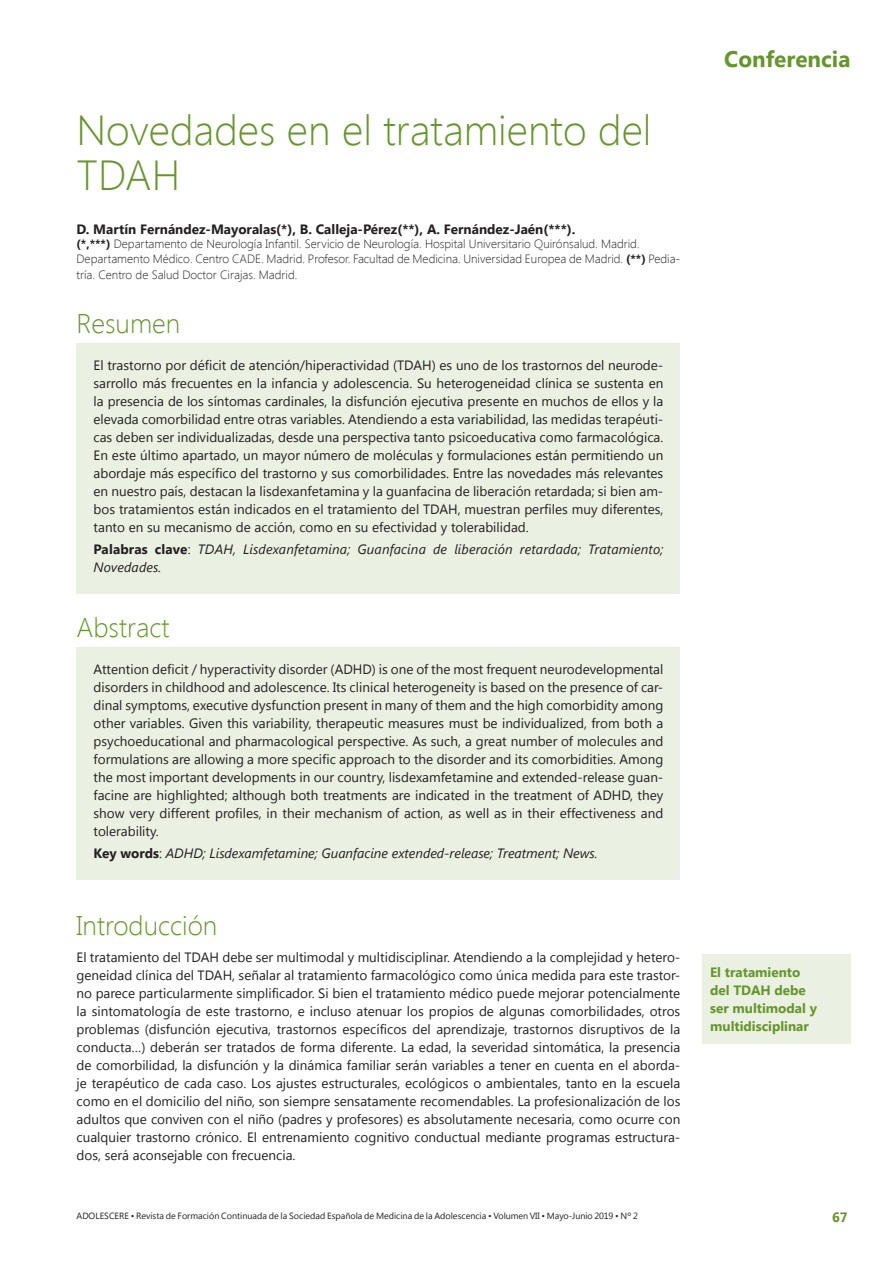
<style>
.page{position:relative;width:893px;height:1263px;background:#fff}
.page>*{position:absolute;margin:0;border:0;box-sizing:border-box;transform-origin:0 0}
.Título{font:300 42px/45px "Segoe UI";color:#66952c}
._1nivel{font:300 27px "Segoe UI";color:#66952c}
.t1{font:700 22.5px "Segoe UI";color:#66952c}
.t2{font:13.5px/18px "Segoe UI";color:#231f20;text-align:justify}
.t3{font:italic 13.5px/18px "Segoe UI";letter-spacing:.005em;color:#231f20}
.Autor{font:700 13.5px "Segoe UI";color:#231f20}
.t4{font:700 13.5px/18px "Segoe UI";color:#66952c}
.Autor-2{font:300 12px/16.5px "Segoe UI";color:#231f20}
.t5{font:9px "Segoe UI";color:#231f20}
.s1{font-weight:700}
.s2{font-weight:700;font-style:normal}
.s3{font-style:normal}
</style>
<div class="page">
<div style="left:77px;top:343px;width:603px;height:250px;background:#eaf0e2"></div>
<div style="left:77px;top:647px;width:603px;height:232px;background:#eaf0e2"></div>
<div style="left:702px;top:954px;width:148px;height:90px;background:#eaf0e2"></div>
<p class="Título" style="left:77px;top:107px;width:576px">Novedades en el tratamiento del<br>TDAH</p>
<p class="Autor" style="left:77px;top:219px;width:500px">D. Martín Fernández-Mayoralas(*), B. Calleja-Pérez(**), A. Fernández-Jaén(***).</p>
<p class="Autor-2" style="left:77px;top:235px;width:565px"><span class="s1">(*,***)</span> Departamento de Neurología Infantil. Servicio de Neurología. Hospital Universitario Quirónsalud. Madrid.</p>
<p class="Autor-2" style="left:77px;top:250px;width:605px">Departamento Médico. Centro CADE. Madrid. Profesor. Facultad de Medicina. Universidad Europea de Madrid. <span class="s1">(**)</span> Pedia&shy;tría. Centro de Salud Doctor Cirajas. Madrid.</p>
<p class="_1nivel" style="left:77px;top:305px;width:105px">Resumen</p>
<p class="t2" style="left:94px;top:356px;width:571px">El trastorno por déficit de atención/hiperactividad (TDAH) es uno de los trastornos del neurode&shy;sarrollo más frecuentes en la infancia y adolescencia. Su heterogeneidad clínica se sustenta en la presencia de los síntomas cardinales, la disfunción ejecutiva presente en muchos de ellos y la elevada comorbilidad entre otras variables. Atendiendo a esta variabilidad, las medidas terapéuti&shy;cas deben ser individualizadas, desde una perspectiva tanto psicoeducativa como farmacológica.<br>En este último apartado, un mayor número de moléculas y formulaciones están permitiendo un abordaje más específico del trastorno y sus comorbilidades. Entre las novedades más relevantes en nuestro país, destacan la lisdexanfetamina y la guanfacina de liberación retardada; si bien am&shy;bos tratamientos están indicados en el tratamiento del TDAH, muestran perfiles muy diferentes, tanto en su mecanismo de acción, como en su efectividad y tolerabilidad.</p>
<p class="t3" style="left:94px;top:540px;width:571px"><span class="s2">Palabras clave</span><span class="s3">:</span> TDAH, Lisdexanfetamina; Guanfacina de liberación retardada; Tratamiento;<br>Novedades.</p>
<p class="_1nivel" style="left:77px;top:608px;width:94px">Abstract</p>
<p class="t2" style="left:94px;top:659px;width:571px">Attention deficit / hyperactivity disorder (ADHD) is one of the most frequent neurodevelopmental disorders in childhood and adolescence. Its clinical heterogeneity is based on the presence of car&shy;dinal symptoms, executive dysfunction present in many of them and the high comorbidity among other variables. Given this variability, therapeutic measures must be individualized, from both a psychoeducational and pharmacological perspective. As such, a great number of molecules and formulations are allowing a more specific approach to the disorder and its comorbidities. Among the most important developments in our country, lisdexamfetamine and extended-release guan&shy;facine are highlighted; although both treatments are indicated in the treatment of ADHD, they show very different profiles, in their mechanism of action, as well as in their effectiveness and tolerability.</p>
<p class="t3" style="left:94px;top:844px;width:506px"><span class="s2">Key words</span><span class="s3">:</span> ADHD; Lisdexamfetamine; Guanfacine extended-release; Treatment; News.</p>
<p class="_1nivel" style="left:77px;top:907px;width:142px">Introducción</p>
<p class="t2" style="left:77px;top:947px;width:605px">El tratamiento del TDAH debe ser multimodal y multidisciplinar. Atendiendo a la complejidad y hetero&shy;geneidad clínica del TDAH, señalar al tratamiento farmacológico como única medida para este trastor&shy;no parece particularmente simplificador. Si bien el tratamiento médico puede mejorar potencialmente la sintomatología de este trastorno, e incluso atenuar los propios de algunas comorbilidades, otros problemas (disfunción ejecutiva, trastornos específicos del aprendizaje, trastornos disruptivos de la conducta…) deberán ser tratados de forma diferente. La edad, la severidad sintomática, la presencia de comorbilidad, la disfunción y la dinámica familiar serán variables a tener en cuenta en el aborda&shy;je terapéutico de cada caso. Los ajustes estructurales, ecológicos o ambientales, tanto en la escuela como en el domicilio del niño, son siempre sensatamente recomendables. La profesionalización de los adultos que conviven con el niño (padres y profesores) es absolutamente necesaria, como ocurre con cualquier trastorno crónico. El entrenamiento cognitivo conductual mediante programas estructura&shy;dos, será aconsejable con frecuencia.</p>
<h3 class="t1" style="left:724px;top:43px;width:128px">Conferencia</h3>
<p class="t4" style="left:710px;top:962px;width:108px">El tratamiento del TDAH debe ser multimodal y multidisciplinar</p>
<p class="t5" style="left:77px;top:1209px;width:563px">ADOLESCERE • Revista de Formación Continuada de la Sociedad Española de Medicina de la Adolescencia • Volumen VII • Mayo-Junio 2019 • Nº 2</p>
<p class="t4" style="left:832px;top:1207px;width:17px">67</p>
</div>
